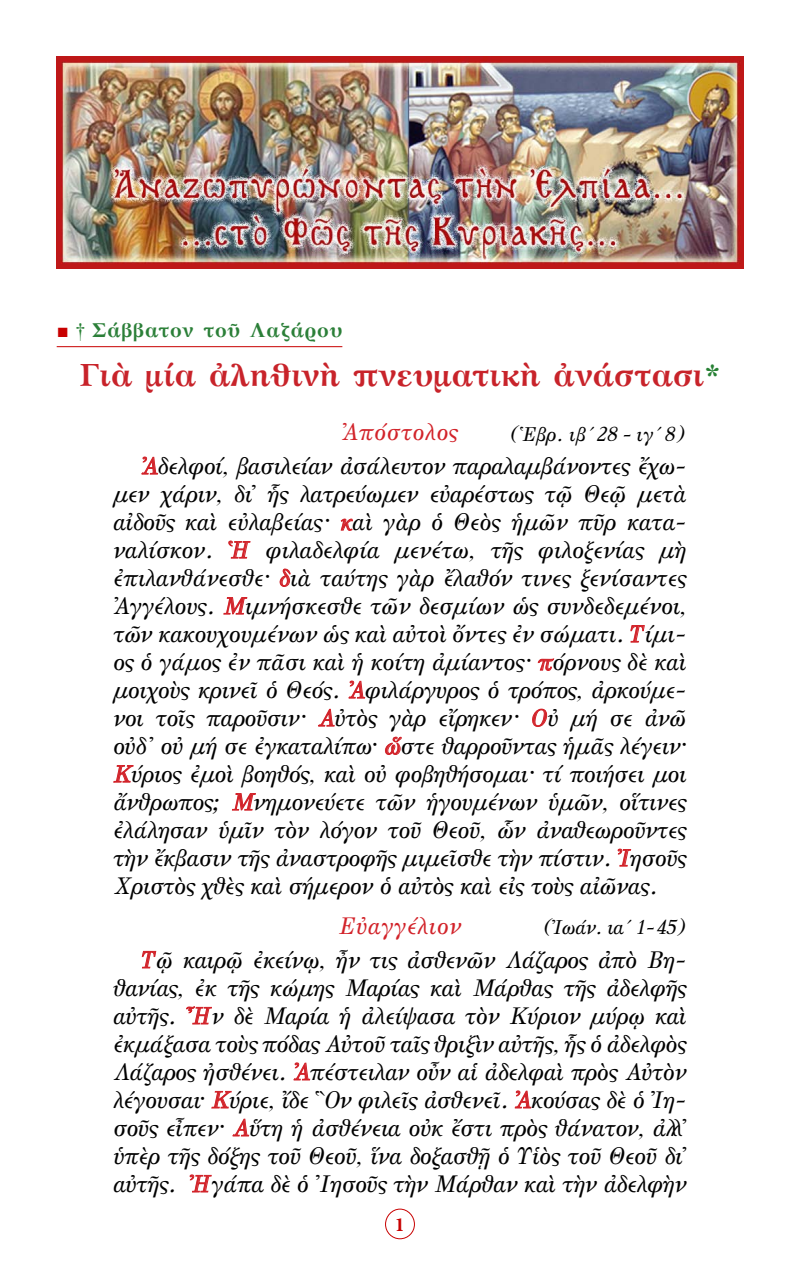
<style>
.page{position:relative;width:800px;height:1270px;background:#fff}
.page>*{position:absolute;margin:0;border:0;box-sizing:border-box;transform-origin:0 0}
.t1{font:700 32px "GFS Artemisia";letter-spacing:.01em;color:#c8232a}
.t2{font:24px/28px "GFS Olga";letter-spacing:-.01em;color:#000;text-align:justify}
.t3{font:24px "GFS Olga";letter-spacing:.03em;color:#d2232a}
.t4{font:20px "GFS Olga";letter-spacing:-.01em;color:#000}
.t5{font:700 20px "GFS Artemisia";letter-spacing:.04em;color:#2b7f38}
.t6{font:700 20px "Minion Pro";color:#c80000}
.s1{font-family:"CTOS New Times Roman Test 1";font-weight:400;color:#c80000}
.s2{font-family:"CTOS New Times Roman Test 1";font-weight:400;color:#288135}
.s3{font-family:"CTOS New Times Bold Test 1";font-weight:400;color:#288135}
.s4{color:#d2232a}
</style>
<div class="page">
<div style="left:385px;top:1209px;width:30px;height:30px;border:1px solid #c80000;border-radius:50%"></div>
<hr style="left:57px;top:346px;width:285px;height:1px;background:#c80000">
<svg style="left:141px;top:456px;width:17px;height:19px"></svg>
<svg style="left:340px;top:518px;width:13px;height:13px"></svg>
<svg style="left:228px;top:541px;width:23px;height:18px"></svg>
<svg style="left:280px;top:568px;width:11px;height:19px"></svg>
<svg style="left:223px;top:597px;width:25px;height:18px"></svg>
<svg style="left:630px;top:625px;width:15px;height:18px"></svg>
<svg style="left:537px;top:658px;width:17px;height:13px"></svg>
<svg style="left:348px;top:680px;width:18px;height:19px"></svg>
<svg style="left:318px;top:708px;width:17px;height:19px"></svg>
<svg style="left:532px;top:708px;width:15px;height:19px"></svg>
<svg style="left:385px;top:736px;width:17px;height:19px"></svg>
<svg style="left:113px;top:765px;width:21px;height:18px"></svg>
<svg style="left:232px;top:793px;width:24px;height:18px"></svg>
<svg style="left:617px;top:849px;width:15px;height:18px"></svg>
<svg style="left:141px;top:950px;width:16px;height:19px"></svg>
<svg style="left:186px;top:1006px;width:26px;height:19px"></svg>
<svg style="left:293px;top:1062px;width:18px;height:19px"></svg>
<svg style="left:211px;top:1090px;width:21px;height:19px"></svg>
<svg style="left:514px;top:1090px;width:18px;height:19px"></svg>
<svg style="left:232px;top:1118px;width:18px;height:19px"></svg>
<svg style="left:189px;top:1174px;width:23px;height:19px"></svg>
<img style="left:57px;top:57px;width:686px;height:211px">
<p class="t5" style="left:57px;top:313px;width:287px"><span class="s1">■</span> <span class="s2">†</span> Σάββατον τοῦ Λαζάρου</p>
<p class="t1" style="left:80px;top:348px;width:642px">Γιὰ μία ἀληθινὴ πνευματικὴ ἀνάστασι<span class="s3">*</span></p>
<p class="t3" style="left:342px;top:421px;width:118px">Ἀπόστολος</p>
<p class="t2" style="left:113px;top:453px;width:575px;text-indent:28px"><span class="s4">Ἀ</span>δελφοί, βασιλείαν ἀσάλευτον παραλαμβάνοντες ἔχω&shy;μεν χάριν, δι᾿ ἧς λατρεύωμεν εὐαρέστως τῷ Θεῷ μετὰ αἰδοῦς καὶ εὐλαβείας· <span class="s4">κ</span>αὶ γὰρ ὁ Θεὸς ἡμῶν πῦρ κατα&shy;ναλίσκον. <span class="s4">Ἡ</span> φιλαδελφία μενέτω, τῆς φιλοξενίας μὴ ἐπιλανθάνεσθε· <span class="s4">δ</span>ιὰ ταύτης γὰρ ἔλαθόν τινες ξενίσαντες Ἀγγέλους. <span class="s4">Μ</span>ιμνήσκεσθε τῶν δεσμίων ὡς συνδεδεμένοι, τῶν κακουχουμένων ὡς καὶ αὐτοὶ ὄντες ἐν σώματι. <span class="s4">Τ</span>ίμι&shy;ος ὁ γάμος ἐν πᾶσι καὶ ἡ κοίτη ἀμίαντος· <span class="s4">π</span>όρνους δὲ καὶ μοιχοὺς κρινεῖ ὁ Θεός. <span class="s4">Ἀ</span>φιλάργυρος ὁ τρόπος, ἀρκούμε&shy;νοι τοῖς παροῦσιν· <span class="s4">Α</span>ὐτὸς γὰρ εἴρηκεν· <span class="s4">Ο</span>ὐ μή σε ἀνῶ οὐδ᾿ οὐ μή σε ἐγκαταλίπω· <span class="s4">ὥ</span>στε θαρροῦντας ἡμᾶς λέγειν· <span class="s4">Κ</span>ύριος ἐμοὶ βοηθός, καὶ οὐ φοβηθήσομαι· τί ποιήσει μοι ἄνθρωπος; <span class="s4">Μ</span>νημονεύετε τῶν ἡγουμένων ὑμῶν, οἵτινες ἐλάλησαν ὑμῖν τὸν λόγον τοῦ Θεοῦ, ὧν ἀναθεωροῦντες τὴν ἔκβασιν τῆς ἀναστροφῆς μιμεῖσθε τὴν πίστιν. <span class="s4">Ἰ</span>ησοῦς Χριστὸς χθὲς καὶ σήμερον ὁ αὐτὸς καὶ εἰς τοὺς αἰῶνας.</p>
<p class="t3" style="left:339px;top:915px;width:124px">Εὐαγγέλιον</p>
<p class="t2" style="left:113px;top:947px;width:575px;text-indent:28px"><span class="s4">Τ</span>ῷ καιρῷ ἐκείνῳ, ἦν τις ἀσθενῶν Λάζαρος ἀπὸ Βη&shy;θανίας, ἐκ τῆς κώμης Μαρίας καὶ Μάρθας τῆς ἀδελφῆς αὐτῆς. <span class="s4">Ἦ</span>ν δὲ Μαρία ἡ ἀλείψασα τὸν Κύριον μύρῳ καὶ ἐκμάξασα τοὺς πόδας Αὐτοῦ ταῖς θριξὶν αὐτῆς, ἧς ὁ ἀδελφὸς Λάζαρος ἠσθένει. <span class="s4">Ἀ</span>πέστειλαν οὖν αἱ ἀδελφαὶ πρὸς Αὐτὸν λέγουσαι· <span class="s4">Κ</span>ύριε, ἴδε Ὃν φιλεῖς ἀσθενεῖ. <span class="s4">Ἀ</span>κούσας δὲ ὁ Ἰη&shy;σοῦς εἶπεν· <span class="s4">Α</span>ὕτη ἡ ἀσθένεια οὐκ ἔστι πρὸς θάνατον, ἀλλ᾿ ὑπὲρ τῆς δόξης τοῦ Θεοῦ, ἵνα δοξασθῇ ὁ Υἱὸς τοῦ Θεοῦ δι᾿ αὐτῆς. <span class="s4">Ἠ</span>γάπα δὲ ὁ ᾿Ιησοῦς τὴν Μάρθαν καὶ τὴν ἀδελφὴν</p>
<p class="t4" style="left:511px;top:425px;width:175px">(Ἑβρ. ιβ´28 - ιγ´8)</p>
<p class="t4" style="left:545px;top:918px;width:142px">(Ἰωάν. ια´1-45)</p>
<p class="t6" style="left:395px;top:1210px;width:11px">1</p>
</div>
